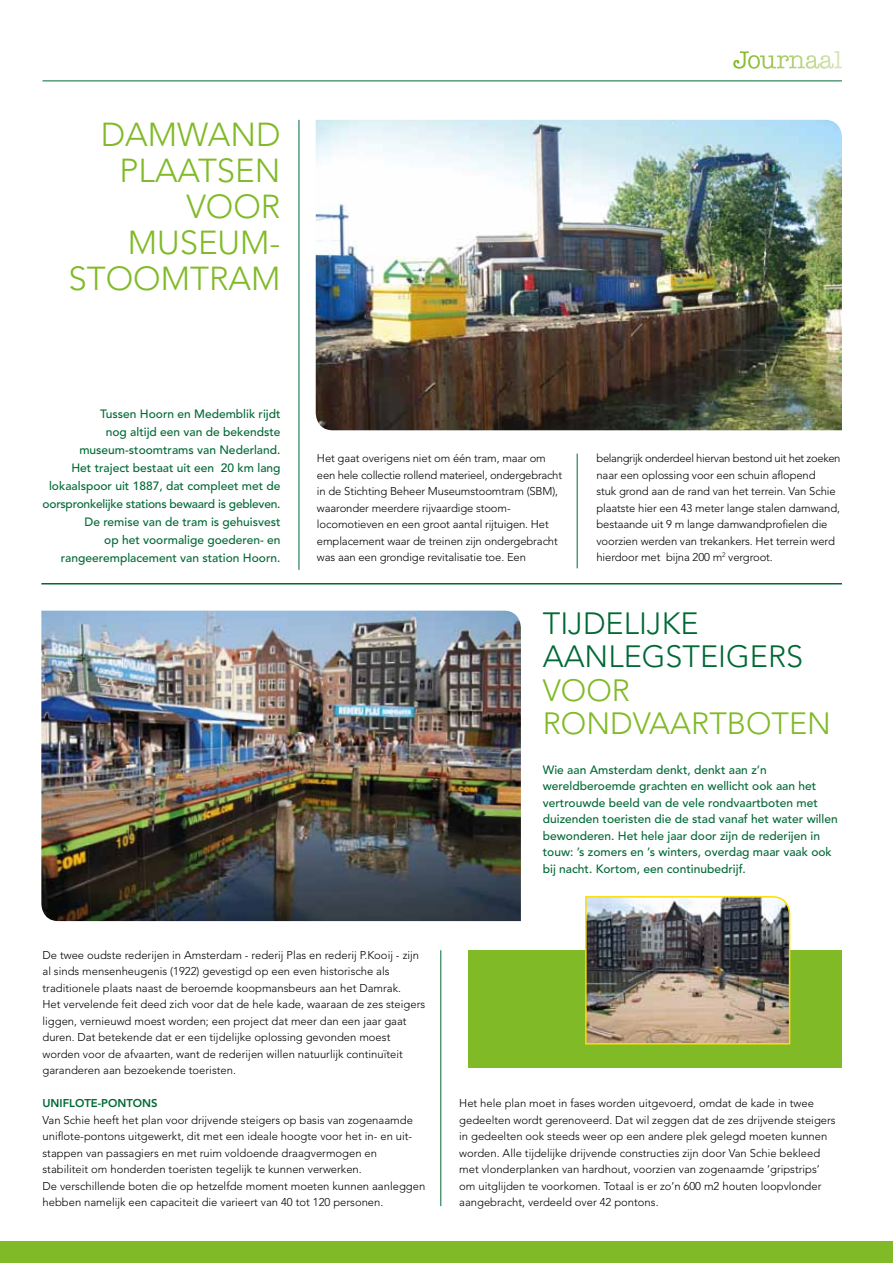
<style>
.page{position:relative;width:893px;height:1263px;background:#fff}
.page>*{position:absolute;margin:0;border:0;box-sizing:border-box;transform-origin:0 0}
.t1{font:300 33px/36px "Avenir";color:#80ba27;text-align:right}
.t2{font:300 30.6px/33.5px "Avenir";color:#006935}
.t3{font:300 30.6px/33.5px "Avenir";color:#80ba27}
.t4{font:500 12px/18px "Avenir";color:#006935}
.t5{font:300 11.25px/16.5px "Avenir";color:#000}
.t6{font:800 11.25px "Avenir";color:#006935}
</style>
<div class="page">
<div style="left:468px;top:950px;width:374px;height:118px;background:#80ba27"></div>
<hr style="left:43px;top:81px;width:799px;height:1px;background:#006935">
<div style="left:0;top:1242px;width:893px;height:21px;background:#80ba27"></div>
<hr style="left:41px;top:583px;width:801px;height:1px;background:#006935">
<svg style="left:733px;top:51px;width:109px;height:18px"></svg>
<img style="left:41px;top:611px;width:480px;height:310px">
<hr style="left:299px;top:120px;width:1px;height:450px;background:#006935">
<hr style="left:577px;top:454px;width:1px;height:114px;background:#006935">
<img style="left:316px;top:120px;width:526px;height:310px">
<hr style="left:441px;top:950px;width:1px;height:256px;background:#006935">
<img style="left:585px;top:896px;width:206px;height:149px">
<h1 class="t1" style="left:68px;top:117px;width:214px">Damwand plaatsen voo r museum&shy;stoo mtram</h1>
<p class="t4" style="left:43px;top:405px;width:239px;text-align:right">Tussen Hoorn en Medemblik rijdt<br>nog altijd een van de bekendste museum-stoomtrams van Nederland.<br>Het traject bestaat uit een 20 km lang lokaalspoor uit 1887, dat compleet met de oorspronkelijke stations bewaard is gebleven.<br>De remise van de tram is gehuisvest<br>op het voormalige goederen- en rangeeremplacement van station Hoorn.</p>
<p class="t5" style="left:317px;top:450px;width:247px">Het gaat overigens niet om één tram, maar om een hele collectie rollend materieel, ondergebracht in de Stichting Beheer M useumstoomtram (SBM), waaronder meerdere rijvaardige stoom&shy;locomotieven en een groot aantal rijtuigen. H et emplacement waar de treinen zijn ondergebracht was aan een grondige revitalisatie toe. Een</p>
<p class="t5" style="left:596px;top:450px;width:246px">belangrijk onderdeel hiervan bestond uit het zoeken naar een oplossing voor een schuin aflopend<br>stuk grond aan de rand van het terrein. Van Schie plaatste hier een 43 meter lange stalen damwand, bestaande uit 9 m lange damwandprofielen die voorzien werden van trekankers. H et terrein werd hierdoor met bijna 200 m<sup>2</sup> vergroot.</p>
<h2 class="t2" style="left:543px;top:606px;width:258px">Tijdelijke aanlegsteig ers</h2>
<h2 class="t3" style="left:543px;top:673px;width:290px">voo r<br>ro ndvaartboten</h2>
<p class="t4" style="left:543px;top:761px;width:296px;line-height:16.5px">Wie aan Amsterdam denkt, denkt aan z’n wereldberoemde grachten en wellicht ook aan het vertrouwde beeld van de vele rondvaartboten met duizenden toeristen die de stad vanaf het water willen bewonderen. Het hele jaar door zijn de rederijen in touw: ’s zomers en ’s winters, overdag maar vaak ook bij nacht. Kortom, een continubedrijf.</p>
<p class="t5" style="left:43px;top:947px;width:384px">De twee oudste rederijen in Amsterdam - rederij Plas en rederij P.Kooij - zijn al sinds mensenheugenis (1922) gevestigd op een even historische als traditionele plaats naast de beroemde koopmansbeurs aan het Damrak.<br>Het vervelende feit deed zich voor dat de hele kade, waaraan de zes steigers liggen, vernieuwd moest worden; een project dat meer dan een jaar gaat duren. Dat betekende dat er een tijdelijke oplossing gevonden moest worden voor de afvaarten, want de rederijen willen natuurlijk continuïteit garanderen aan bezoekende toeristen.</p>
<p class="t6" style="left:43px;top:1097px;width:117px">UN IFLOTE-PONTONS</p>
<p class="t5" style="left:43px;top:1112px;width:384px">Van Schie heeft het plan voor drijvende steigers op basis van zogenaamde uniflote-pontons uitgewerkt, dit met een ideale hoogte voor het in- en uit&shy;stappen van passagiers en met ruim voldoende draagvermogen en stabiliteit om honderden toeristen tegelijk te kunnen verwerken.<br>De verschillende boten die op hetzelfde moment moeten kunnen aanleggen hebben namelijk een capaciteit die varieert van 40 tot 120 personen.</p>
<p class="t5" style="left:459px;top:1095px;width:378px">H et hele plan moet in fases worden uitgevoerd, omdat de kade in twee gedeelten wordt gerenoveerd. Dat wil zeggen dat de zes drijvende steigers in gedeelten ook steeds weer op een andere plek gelegd moeten kunnen worden. Alle tijdelijke drijvende constructies zijn door Van Schie bekleed met vlonderplanken van hardhout, voorzien van zogenaamde ‘gripstrips’ om uitglijden te voorkomen. Totaal is er zo’n 600 m2 houten loopvlonder aangebracht, verdeeld over 42 pontons.</p>
</div>
